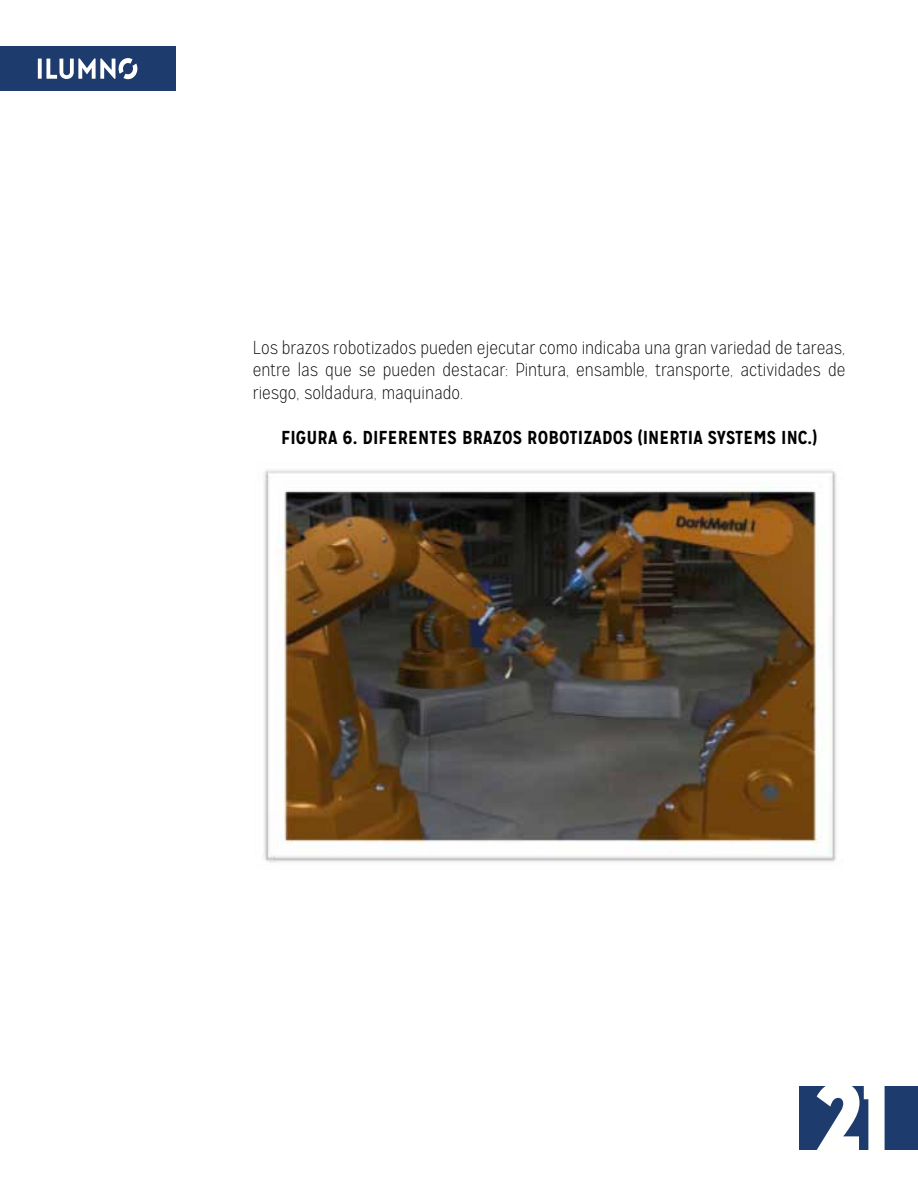
<style>
.page{position:relative;width:918px;height:1188px;background:#fff}
.page>*{position:absolute;margin:0;border:0;box-sizing:border-box;transform-origin:0 0}
.t1{font:900 97.5px "Mission Gothic";color:#fffffe}
.t2{font:100 18.75px/22.5px "Mission Gothic";color:#000;text-align:justify}
.t3{font:700 18.75px "Mission Gothic";letter-spacing:.005em;color:#000}
</style>
<div class="page">
<div style="left:799px;top:1087px;width:119px;height:63px;background:#1d3c6d"></div>
<div style="left:0;top:46px;width:175px;height:45px;background:#1d3c6d"></div>
<svg style="left:38px;top:58px;width:99px;height:21px"></svg>
<img style="left:263px;top:470px;width:573px;height:393px">
<p class="t2" style="left:253px;top:336px;width:594px">Los brazos robotizados pueden ejecutar como indicaba una gran variedad de tareas, entre las que se pueden destacar: Pintura, ensamble, transporte, actividades de riesgo, soldadura, maquinado.</p>
<p class="t3" style="left:281px;top:426px;width:537px">FIGURA 6. DIFERENTES BRAZOS ROBOTIZADOS (INERTIA SYSTEMS INC.)</p>
<h1 class="t1" style="left:814px;top:1054px;width:76px">21</h1>
</div>
